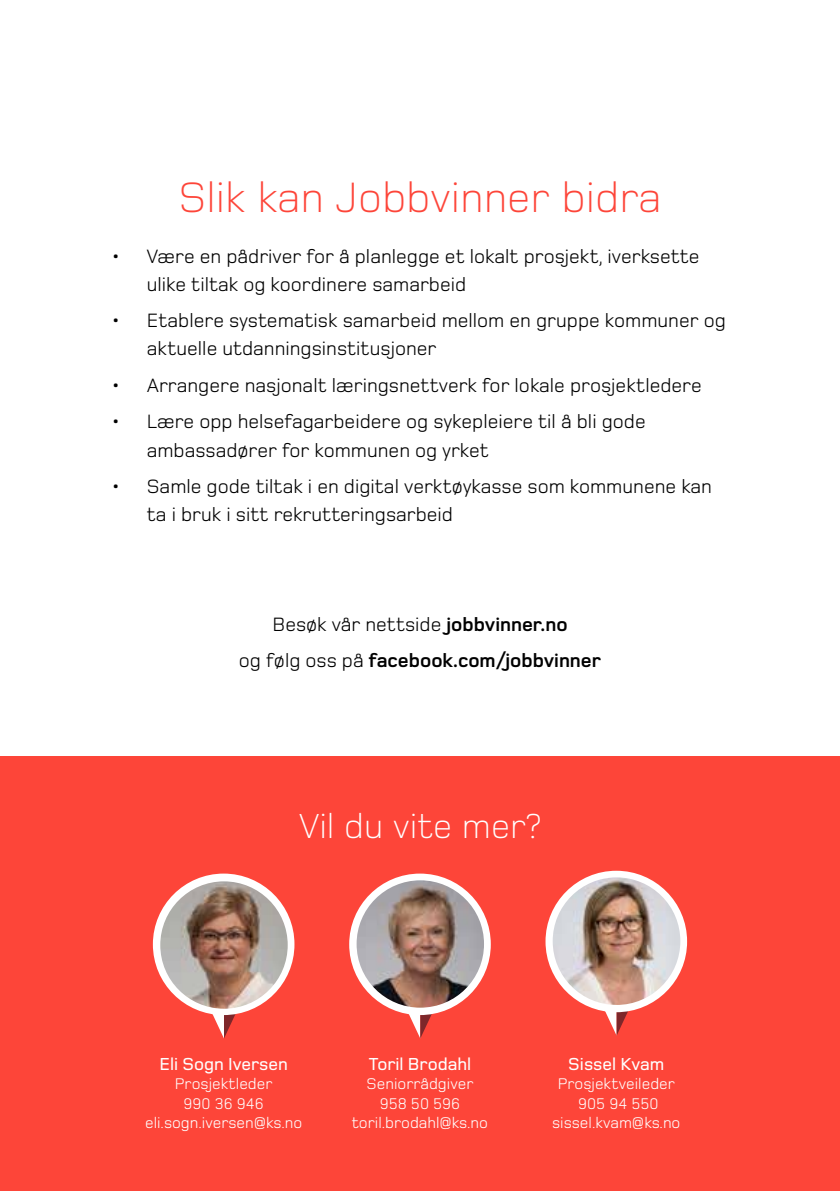
<style>
.page{position:relative;width:840px;height:1191px;background:#fff}
.page>*{position:absolute;margin:0;border:0;box-sizing:border-box;transform-origin:0 0}
.t1{font:300 44px "Foundry Monoline";color:#fd4539}
.t2{font:300 36px "Foundry Monoline";color:#fff}
.t3{font:20px/28px "Foundry Monoline";color:#000}
.t4{font:700 20px/36.6px "Foundry Monoline";color:#000;text-align:center}
.t5{font:500 18px "Foundry Monoline";color:#fff}
.t6{font:16px/19.2px "Foundry Monoline";color:#fff;text-align:center}
.s1{font-weight:400}
</style>
<div class="page">
<div style="left:0;top:756px;width:839px;height:435px;background:#fd4539"></div>
<svg style="left:403px;top:1013px;width:34px;height:25px"></svg>
<div style="left:349px;top:873px;width:141px;height:142px;background:#fff;border-radius:50%"></div>
<img style="left:356px;top:880px;width:127px;height:127px;border-radius:64px">
<svg style="left:599px;top:1009px;width:36px;height:26px"></svg>
<div style="left:545px;top:870px;width:141px;height:142px;background:#fff;border-radius:50%"></div>
<img style="left:552px;top:877px;width:128px;height:128px;border-radius:64px">
<svg style="left:207px;top:1013px;width:34px;height:25px"></svg>
<div style="left:153px;top:873px;width:141px;height:142px;background:#fff;border-radius:50%"></div>
<img style="left:160px;top:881px;width:127px;height:127px;border-radius:64px">
<h1 class="t1" style="left:178px;top:174px;width:484px">Slik kan Jobbvinner bidra</h1>
<p class="t3" style="left:147px;top:242px;width:554px;text-indent:-36px">• Være en pådriver for å planlegge et lokalt prosjekt, iverksette ulike tiltak og koordinere samarbeid</p>
<p class="t3" style="left:147px;top:307px;width:580px;text-indent:-36px">• Etablere systematisk samarbeid mellom en gruppe kommuner og aktuelle utdanningsinstitusjoner</p>
<p class="t3" style="left:111px;top:371px;width:592px">• Arrangere nasjonalt læringsnettverk for lokale prosjektledere</p>
<p class="t3" style="left:147px;top:408px;width:500px;text-indent:-36px">• Lære opp helsefagarbeidere og sykepleiere til å bli gode ambassadører for kommunen og yrket</p>
<p class="t3" style="left:147px;top:472px;width:566px;text-indent:-36px">• Samle gode tiltak i en digital verktøykasse som kommunene kan ta i bruk i sitt rekrutteringsarbeid</p>
<p class="t4" style="left:239px;top:606px;width:363px"><span class="s1">Besøk vår nettside</span> jobbvinner.no<br><span class="s1">og følg oss på</span> facebook.com/jobbvinner</p>
<h2 class="t2" style="left:299px;top:807px;width:243px">Vil du vite mer?</h2>
<p class="t5" style="left:159px;top:1054px;width:130px">Eli Sogn Iversen</p>
<p class="t6" style="left:145px;top:1074px;width:159px">Prosjektleder<br>990 36 946 eli.sogn.iversen@ks.no</p>
<p class="t5" style="left:368px;top:1054px;width:104px">Toril Brodahl</p>
<p class="t6" style="left:351px;top:1074px;width:138px">Seniorrådgiver<br>958 50 596 toril.brodahl@ks.no</p>
<p class="t5" style="left:568px;top:1054px;width:97px">Sissel Kvam</p>
<p class="t6" style="left:552px;top:1074px;width:130px">Prosjektveileder<br>905 94 550 sissel.kvam@ks.no</p>
</div>
